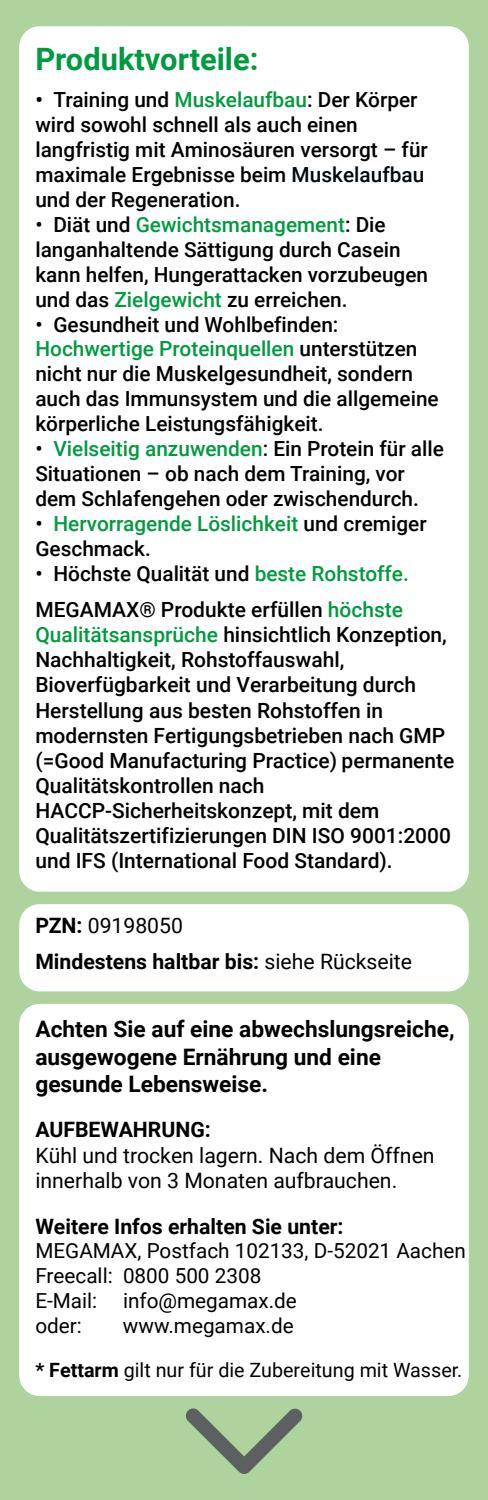
<style>
.page{position:relative;width:488px;height:1500px;background:#aed39e}
.page>*{position:absolute;margin:0;border:0;box-sizing:border-box;transform-origin:0 0}
.t1{font:700 30.8px "Roboto";color:#009a3f}
.t2{font:700 22.7px/27.2px "Roboto";color:#000}
.t3{font:21.2px/25.4px "Roboto";color:#000}
.t4{font:700 21.2px "Roboto";color:#000}
.t5{font:500 20.95px/25.1px "Roboto";color:#000}
.t6{font:500 20.8px/24.9px "Roboto";color:#000}
.t7{font:500 20.8px/24.9px "Roboto";color:#009a3f}
.t8{font:20.7px/24.9px "Roboto";color:#000}
.t9{font:19.7px "Roboto";color:#000}
.s1{font-weight:700}
.s2{color:#009a3f}
.s3{color:#010811}
.s4{color:#000}
.s5{font-weight:400}
</style>
<div class="page">
<div style="left:19px;top:26px;width:449px;height:866px;background:#fff"></div>
<div style="left:37px;top:47px;width:220px;height:24px;background:#fff"></div>
<div style="left:35px;top:91px;width:393px;height:145px;background:#fff"></div>
<div style="left:36px;top:241px;width:407px;height:343px;background:#fff"></div>
<div style="left:19px;top:1004px;width:449px;height:392px;background:#fff"></div>
<svg style="left:186px;top:1408px;width:116px;height:66px"></svg>
<div style="left:19px;top:904px;width:449px;height:87px;background:#fff"></div>
<h2 class="t1" style="left:35px;top:38px;width:224px">Produktvorteile:</h2>
<p class="t6" style="left:35px;top:86px;width:394px"><span class="s1">•</span> Training und <span class="s2">Muskelaufbau</span>: Der Körper wird sowohl schnell als auch einen langfristig mit Aminosäuren versorgt – für maximale Ergebnisse beim <span class="s3">Muskelaufbau </span>und der Regeneration.</p>
<p class="t6" style="left:35px;top:211px;width:394px">• Diät und <span class="s2">Gewichtsmanagement</span>: Die langanhaltende Sättigung durch Casein kann helfen, Hungerattacken vorzubeugen und das <span class="s2">Zielgewicht</span> zu erreichen.</p>
<p class="t6" style="left:35px;top:311px;width:404px">• Gesundheit und Wohlbefinden:<br><span class="s2">Hochwertige Proteinquellen</span> unterstützen nicht nur die Muskelgesundheit, sondern auch das Immunsystem und die allgemeine körperliche Leistungsfähigkeit.</p>
<p class="t6" style="left:35px;top:436px;width:410px">• <span class="s2">Vielseitig anzuwenden</span>: Ein Protein für alle<br>Situationen – ob nach dem Training, vor dem Schlafengehen oder zwischendurch.</p>
<p class="t7" style="left:35px;top:511px;width:392px"><span class="s4">•</span> Hervorragende Löslichkeit <span class="s4">und cremiger<br>Geschmack.</span></p>
<p class="t6" style="left:35px;top:560px;width:375px">• Höchste Qualität und <span class="s2">beste Rohstoffe.</span></p>
<p class="t5" style="left:35px;top:596px;width:420px">MEGAMAX® Produkte erfüllen <span class="s2">höchste Qualitätsansprüche</span> hinsichtlich Konzeption, Nachhaltigkeit, Rohstoffauswahl, Bioverfügbarkeit und Verarbeitung durch Herstellung aus besten Rohstoffen in modernsten Fertigungsbetrieben nach GMP (=Good Manufacturing Practice) permanente Qualitätskontrollen nach HACCP-Sicherheitskonzept, mit dem Qualitätszertifizierungen DIN ISO 9001:2000 und IFS (International Food Standard).</p>
<h3 class="t3" style="left:35px;top:912px;width:149px"><span class="s1">PZN:</span> 09198050</h3>
<h4 class="t4" style="left:35px;top:947px;width:378px">Mindestens haltbar bis: <span class="s5">siehe Rückseite</span></h4>
<h4 class="t2" style="left:35px;top:1015px;width:420px">Achten Sie auf eine abwechslungsreiche, ausgewogene Ernährung und eine gesunde Lebensweise.</h4>
<h3 class="t4" style="left:35px;top:1115px;width:177px">AUFBEWAHRUNG:</h3>
<p class="t3" style="left:35px;top:1142px;width:400px">Kühl und trocken lagern. Nach dem Öffnen innerhalb von 3 Monaten aufbrauchen.</p>
<h4 class="t4" style="left:35px;top:1211px;width:309px">Weitere Infos erhalten Sie unter:</h4>
<p class="t8" style="left:35px;top:1238px;width:432px">MEGAMAX, Postfach 102133, D-52021 Aachen<br>Freecall: 0800 500 2308</p>
<p class="t8" style="left:35px;top:1288px;width:263px">E-Mail: info@megamax.de oder:</p>
<p class="t8" style="left:123px;top:1312px;width:172px">www.megamax.de</p>
<p class="t9" style="left:35px;top:1356px;width:428px"><span class="s1">* Fettarm</span> gilt nur für die Zubereitung mit Wasser.</p>
</div>
